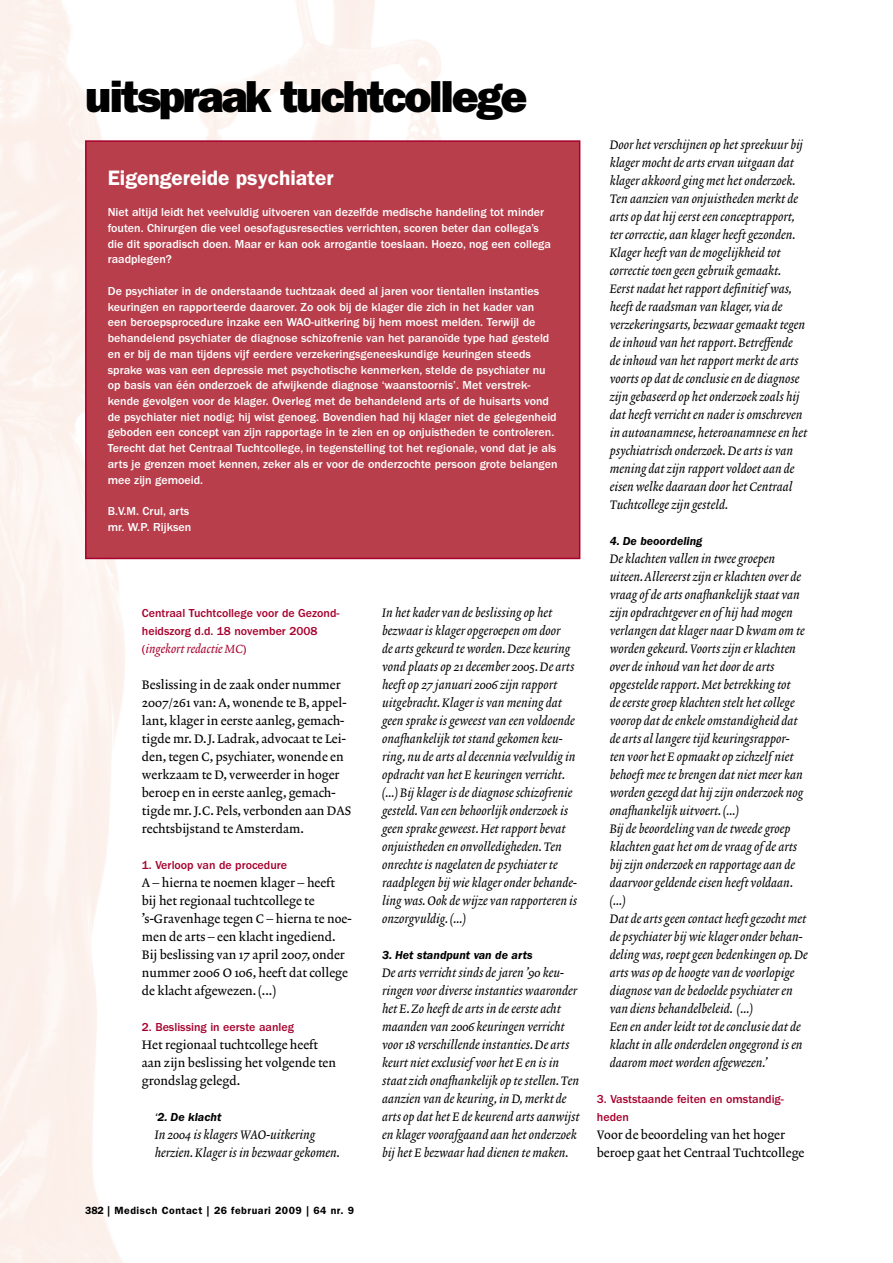
<style>
.page{position:relative;width:893px;height:1263px;background:#fff}
.page>*{position:absolute;margin:0;border:0;box-sizing:border-box;transform-origin:0 0}
.t1{font:45px "ITC Franklin Gothic Std Hvy";letter-spacing:-.05em;color:#000}
.t2{font:600 21px "ITC Franklin Gothic Std";color:#fff}
.t3{font:12.45px/18px "Lexicon No 2 Italic A";color:#000}
.t4{font:12.45px/18px "Lexicon No 2 Roman A";color:#000}
.t5{font:500 12px/15.8px "ITC Franklin Gothic Std";color:#fff}
.t6{font:500 12px/18px "ITC Franklin Gothic Std";color:#a7002d}
.t7{font:italic 600 12px "ITC Franklin Gothic Std";color:#000}
.t8{font:12px "Lexicon No 2 Italic A";color:#a7002d}
.t9{font:600 10.5px "ITC Franklin Gothic Std";letter-spacing:.05em;color:#000}
.s1{font-family:"ITC Franklin Gothic Std";font-weight:500}
.s2{font-family:"ITC Franklin Gothic Std Med It";font-weight:400;font-style:normal}
</style>
<div class="page">
<div style="left:86px;top:141px;width:494px;height:417px;background:#b83e4b"></div>
<div style="left:85px;top:140px;width:495px;height:419px;border:2px solid #a7002d"></div>
<h1 class="t1" style="left:85px;top:70px;width:444px">uitspraak tuchtcollege</h1>
<h2 class="t2" style="left:108px;top:165px;width:227px">Eigengereide psychiater</h2>
<p class="t5" style="left:108px;top:204px;width:445px">Niet altijd leidt het veelvuldig uitvoeren van dezelfde medische handeling tot minder fouten. Chirurgen die veel oesofagusresecties verrichten, scoren beter dan collega’s die dit sporadisch doen. Maar er kan ook arrogantie toeslaan. Hoezo, nog een collega raadplegen?</p>
<p class="t5" style="left:108px;top:283px;width:451px">De psychiater in de onderstaande tuchtzaak deed al jaren voor tientallen instanties keuringen en rapporteerde daarover. Zo ook bij de klager die zich in het kader van<br>een beroepsprocedure inzake een WAO-uitkering bij hem moest melden. Terwijl de behandelend psychiater de diagnose schizofrenie van het paranoïde type had gesteld en er bij de man tijdens vijf eerdere verzekeringsgeneeskundige keuringen steeds sprake was van een depressie met psychotische kenmerken, stelde de psychiater nu op basis van één onderzoek de afwijkende diagnose ‘waanstoornis’. Met verstrek&shy;kende gevolgen voor de klager. Overleg met de behandelend arts of de huisarts vond de psychiater niet nodig; hij wist genoeg. Bovendien had hij klager niet de gelegenheid geboden een concept van zijn rapportage in te zien en op onjuistheden te controleren.<br>Terecht dat het Centraal Tuchtcollege, in tegenstelling tot het regionale, vond dat je als arts je grenzen moet kennen, zeker als er voor de onderzochte persoon grote belangen mee zijn gemoeid.</p>
<p class="t5" style="left:108px;top:503px;width:85px">B.V.M. Crul, arts mr. W.P. Rijksen</p>
<p class="t6" style="left:142px;top:604px;width:199px">Centraal Tuchtcollege voor de Gezond&shy;heidszorg d.d. 18 november 2008</p>
<p class="t8" style="left:142px;top:641px;width:106px"><span class="s1">(</span>ingekort redactie MC<span class="s1">)</span></p>
<p class="t4" style="left:142px;top:676px;width:211px">Beslissing in de zaak onder nummer 2007/261 van: A, wonende te B, appel&shy;lant, klager in eerste aanleg, gemach&shy;tigde mr. D.J. Ladrak, advocaat te Lei&shy;den, tegen C, psychiater, wonende en werkzaam te D, verweerder in hoger beroep en in eerste aanleg, gemach&shy;tigde mr. J.C. Pels, verbonden aan DAS rechtsbijstand te Amsterdam.</p>
<p class="t6" style="left:142px;top:856px;width:147px">1. Verloop van de procedure</p>
<p class="t4" style="left:142px;top:874px;width:211px">A – hierna te noemen klager – heeft bij het regionaal tuchtcollege te ’s-Gravenhage tegen C – hierna te noe&shy;men de arts – een klacht ingediend.<br>Bij beslissing van 17 april 2007, onder nummer 2006 O 106, heeft dat college de klacht afgewezen. (...)</p>
<p class="t6" style="left:142px;top:1018px;width:154px">2. Beslissing in eerste aanleg</p>
<p class="t4" style="left:142px;top:1036px;width:196px">Het regionaal tuchtcollege heeft aan zijn beslissing het volgende ten grondslag gelegd.</p>
<p class="t7" style="left:155px;top:1110px;width:68px"><span class="s2">‘</span>2. De klacht</p>
<p class="t3" style="left:155px;top:1126px;width:187px">In 2004 is klagers WAO-uitkering herzien. Klager is in bezwaar gekomen.</p>
<p class="t3" style="left:382px;top:604px;width:197px">In het kader van de beslissing op het bezwaar is klager opgeroepen om door<br>de arts gekeurd te worden. Deze keuring vond plaats op 21 december 2005. De arts heeft op 27 januari 2006 zijn rapport uitgebracht. Klager is van mening dat geen sprake is geweest van een voldoende onafhankelijk tot stand gekomen keu&shy;ring, nu de arts al decennia veelvuldig in opdracht van het E keuringen verricht. (...) Bij klager is de diagnose schizofrenie gesteld. Van een behoorlijk onderzoek is geen sprake geweest. Het rapport bevat onjuistheden en onvolledigheden. Ten onrechte is nagelaten de psychiater te raadplegen bij wie klager onder behande&shy;ling was. Ook de wijze van rapporteren is onzorgvuldig. (...)</p>
<p class="t7" style="left:382px;top:948px;width:152px">3. Het standpunt van de arts</p>
<p class="t3" style="left:382px;top:964px;width:199px">De arts verricht sinds de jaren ’90 keu&shy;ringen voor diverse instanties waaronder het E. Zo heeft de arts in de eerste acht maanden van 2006 keuringen verricht voor 18 verschillende instanties. De arts keurt niet exclusief voor het E en is in staat zich onafhankelijk op te stellen. Ten aanzien van de keuring, in D, merkt de arts op dat het E de keurend arts aanwijst en klager voorafgaand aan het onderzoek bij het E bezwaar had dienen te maken.</p>
<p class="t3" style="left:610px;top:136px;width:199px">Door het verschijnen op het spreekuur bij klager mocht de arts ervan uitgaan dat klager akkoord ging met het onderzoek.<br>Ten aanzien van onjuistheden merkt de arts op dat hij eerst een conceptrapport, ter correctie, aan klager heeft gezonden.<br>Klager heeft van de mogelijkheid tot correctie toen geen gebruik gemaakt.<br>Eerst nadat het rapport definitief was, heeft de raadsman van klager, via de verzekeringsarts, bezwaar gemaakt tegen de inhoud van het rapport. Betreffende<br>de inhoud van het rapport merkt de arts voorts op dat de conclusie en de diagnose zijn gebaseerd op het onderzoek zoals hij dat heeft verricht en nader is omschreven in autoanamnese, heteroanamnese en het psychiatrisch onderzoek. De arts is van mening dat zijn rapport voldoet aan de eisen welke daaraan door het Centraal Tuchtcollege zijn gesteld.</p>
<p class="t7" style="left:610px;top:534px;width:94px">4. De beoordeling</p>
<p class="t3" style="left:610px;top:550px;width:200px">De klachten vallen in twee groepen uiteen. Allereerst zijn er klachten over de vraag of de arts onafhankelijk staat van zijn opdrachtgever en of hij had mogen verlangen dat klager naar D kwam om te worden gekeurd. Voorts zijn er klachten over de inhoud van het door de arts opgestelde rapport. Met betrekking tot<br>de eerste groep klachten stelt het college voorop dat de enkele omstandigheid dat de arts al langere tijd keuringsrappor&shy;ten voor het E opmaakt op zichzelf niet behoeft mee te brengen dat niet meer kan worden gezegd dat hij zijn onderzoek nog onafhankelijk uitvoert. (...)<br>Bij de beoordeling van de tweede groep klachten gaat het om de vraag of de arts bij zijn onderzoek en rapportage aan de daarvoor geldende eisen heeft voldaan. (...)<br>Dat de arts geen contact heeft gezocht met de psychiater bij wie klager onder behan&shy;deling was, roept geen bedenkingen op. De arts was op de hoogte van de voorlopige diagnose van de bedoelde psychiater en van diens behandelbeleid. (...)<br>Een en ander leidt tot de conclusie dat de klacht in alle onderdelen ongegrond is en daarom moet worden afgewezen.’</p>
<p class="t6" style="left:597px;top:1090px;width:188px">3. Vaststaande feiten en omstandig&shy;heden</p>
<p class="t4" style="left:597px;top:1126px;width:209px">Voor de beoordeling van het hoger beroep gaat het Centraal Tuchtcollege</p>
<p class="t9" style="left:85px;top:1204px;width:271px">382 | Medisch Contact | 26 februari 2009 | 64 nr. 9</p>
</div>
